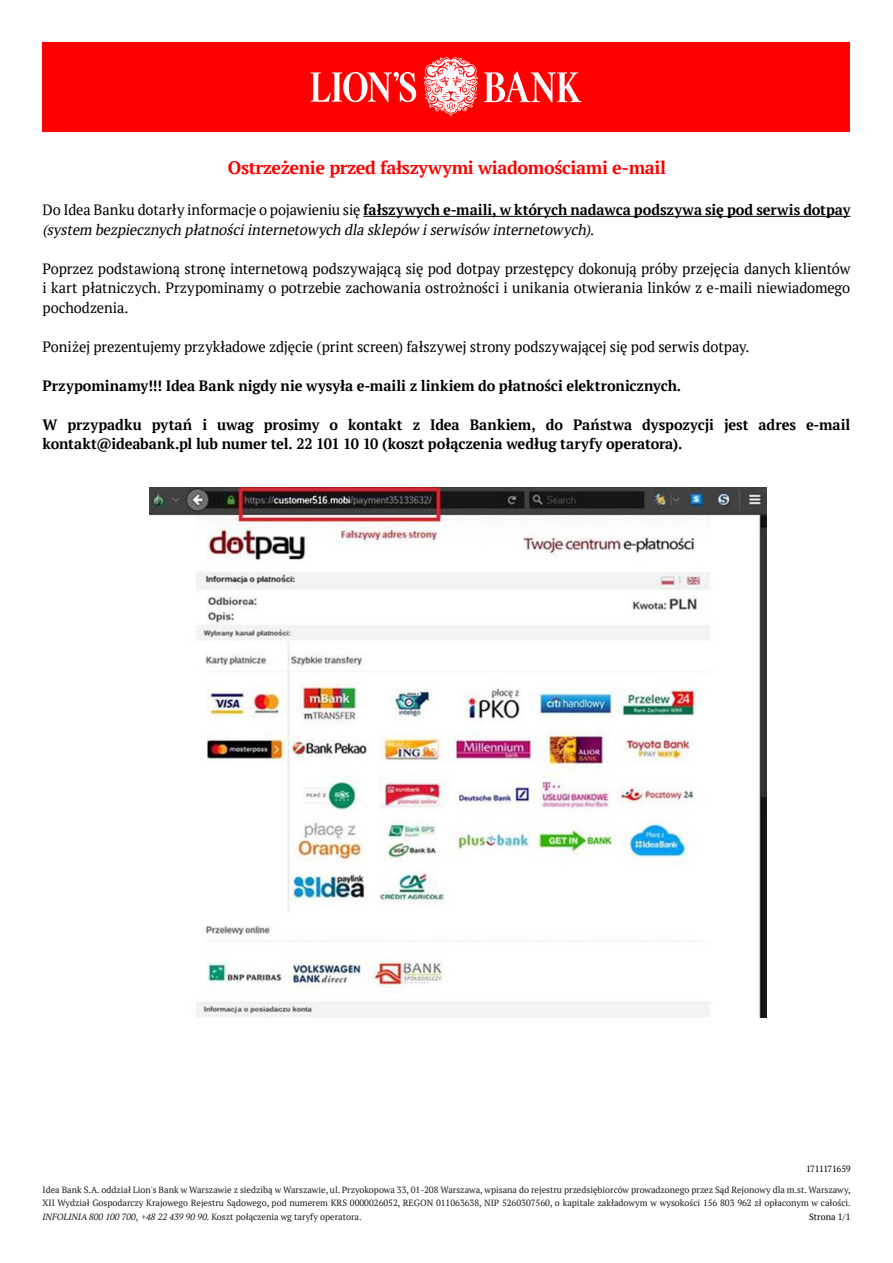
<style>
.page{position:relative;width:893px;height:1263px;background:#fff}
.page>*{position:absolute;margin:0;border:0;box-sizing:border-box;transform-origin:0 0}
.t1{font:700 18px "PT Serif";letter-spacing:-.02em;color:#f00}
.Styl_akapitowy_2{font:15px/19.5px "PT Serif";letter-spacing:-.01em;color:#000;text-align:justify}
.Styl_akapitowy_2-2{font:700 15px/19.5px "PT Serif";letter-spacing:-.005em;color:#000}
.Styl_akapitowy_2-3{font:italic 15px/19.5px "PT Serif";letter-spacing:-.01em;color:#000}
.t2{font:9px/13.5px "PT Serif";color:#1c1c1b;text-align:justify}
.t3{font:9px "PT Serif";letter-spacing:-.045em;color:#000}
.t4{font:9px "PT Serif";letter-spacing:-.025em;color:#000}
.s1{font-style:normal}
.s2{font-weight:700;font-style:normal}
.s3{font-style:italic}
</style>
<div class="page">
<div style="left:43px;top:43px;width:807px;height:89px;background:#f00"></div>
<svg style="left:311px;top:57px;width:271px;height:60px"></svg>
<hr style="left:363px;top:216px;width:487px;height:1px;background:#000">
<img style="left:150px;top:488px;width:616px;height:529px">
<p class="t1" style="left:228px;top:155px;width:440px">Ostrzeżenie przed fałszywymi wiadomościami e-mail</p>
<p class="Styl_akapitowy_2-3" style="left:43px;top:200px;width:809px"><span class="s1">Do Idea Banku dotarły informacje o pojawieniu się</span> <span class="s2">fałszywych e-maili, w których nadawca podszywa się pod serwis dotpay </span>(system bezpiecznych płatnościinternetowych dla sklepów iserwisów internetowych)<span class="s1">.</span></p>
<p class="Styl_akapitowy_2" style="left:43px;top:258px;width:809px">Poprzez podstawioną stronę internetową podszywającą się pod dotpay przestępcy dokonują próby przejęcia danych klientów i kart płatniczych. Przypominamy o potrzebie zachowania ostrożności i unikania otwierania linków z e-maili niewiadomego pochodzenia.</p>
<p class="Styl_akapitowy_2" style="left:43px;top:336px;width:709px">Poniżej prezentujemy przykładowe zdjęcie (print screen) fałszywej strony podszywającej się pod serwis dotpay.</p>
<p class="Styl_akapitowy_2-2" style="left:43px;top:375px;width:640px">Przypominamy!!! Idea Bank nigdy nie wysyła e-maili z linkiem do płatności elektronicznych.</p>
<p class="Styl_akapitowy_2-2" style="left:43px;top:414px;width:809px">W przypadku pytań i uwag prosimy o kontakt z Idea Bankiem, do Państwa dyspozycji jest adres e-mail kontakt@ideabank.pl lub numer tel. 22 101 10 10 (koszt połączenia według taryfy operatora).</p>
<p class="t3" style="left:806px;top:1163px;width:46px">1711171659</p>
<p class="t2" style="left:43px;top:1183px;width:810px">Idea Bank S.A. oddział Lion's Bank w Warszawie z siedzibą w Warszawie, ul. Przyokopowa 33, 01-208 Warszawa, wpisana do rejestru przedsiębiorców prowadzonego przez Sąd Rejonowy dla m.st. Warszawy, XII Wydział Gospodarczy Krajowego Rejestru Sądowego, pod numerem KRS 0000026052, REGON 011063638, NIP 5260307560, o kapitale zakładowym w wysokości 156 803 962 zł opłaconym w całości.<br><span class="s3">INFOLINIA 800 100 700</span>, <span class="s3">+48 22 439 90 90.</span> Koszt połączenia wg taryfy operatora.</p>
<p class="t4" style="left:809px;top:1211px;width:43px">Strona 1/1</p>
</div>
